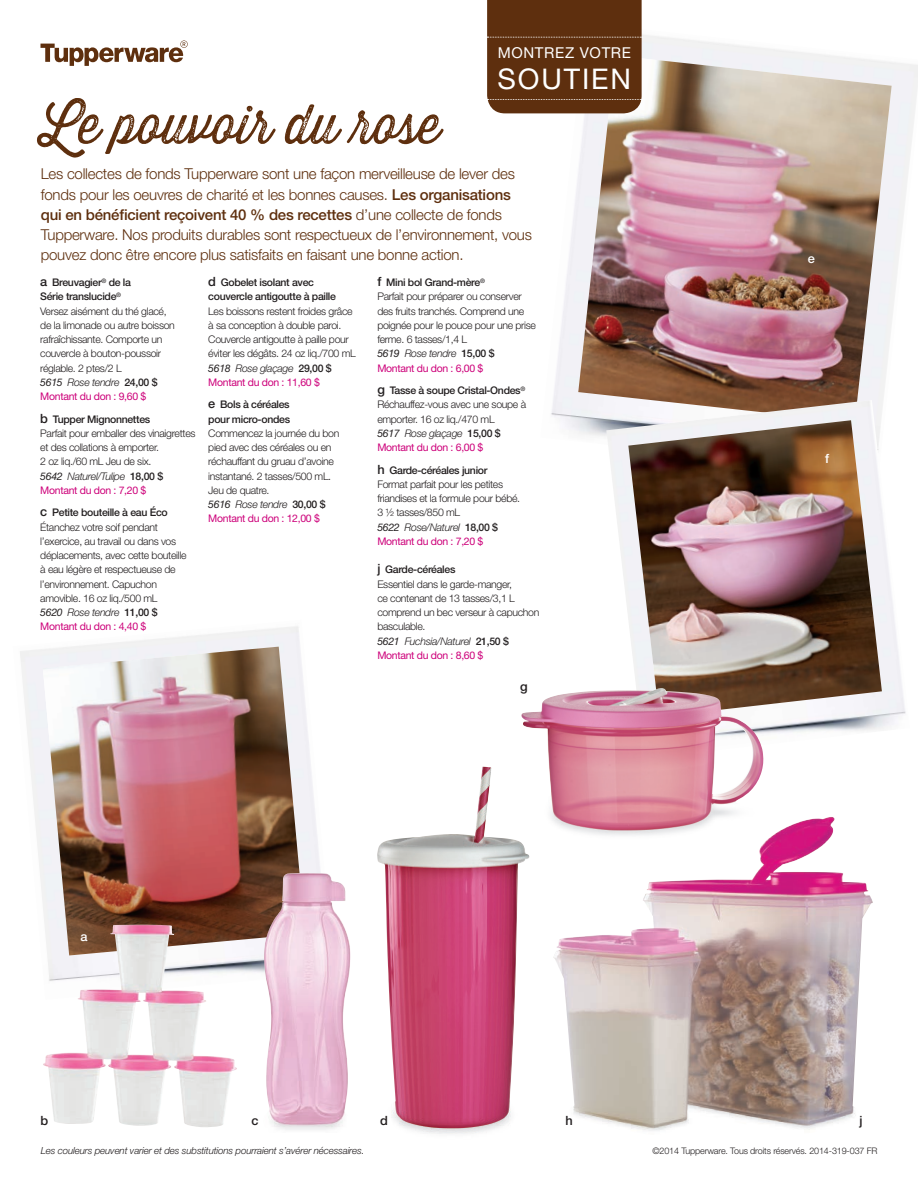
<style>
.page{position:relative;width:918px;height:1188px;background:#fff}
.page>*{position:absolute;margin:0;border:0;box-sizing:border-box;transform-origin:0 0}
.t1{font:54px "Thirsty Rough Lt Two";color:#5e2f0e}
.t2{font:28.5px "Helvetica Neue LT Pro";letter-spacing:.065em;color:#fff}
.t3{font:300 15px/20.2px "Helvetica Neue LT Pro";letter-spacing:-.015em;color:#5e2f0e}
.t4{font:15px "Helvetica Neue LT Pro";letter-spacing:.045em;color:#fff}
.t5{font:500 12.75px "Helvetica Neue LT Pro";color:#231f20}
.t6{font:500 12.75px "Helvetica Neue LT Pro";color:#fff}
.t7{font:300 10.5px/14.2px "Helvetica Neue LT Pro";letter-spacing:-.03em;color:#231f20}
.t8{font:500 10.5px/14.2px "Helvetica Neue LT Pro";letter-spacing:-.03em;color:#231f20}
.t9{font:italic 300 9.75px "Helvetica Neue LT Pro";letter-spacing:-.015em;color:#231f20}
.t10{font:300 9px "Helvetica Neue LT Pro";letter-spacing:-.015em;color:#231f20}
.s1{font-weight:500}
.s2{font-size:12.75px}
.s3{font-weight:400;font-style:italic}
.s4{font-style:italic}
.s5{font-weight:400;color:#cd007a}
.s6{font-weight:500;font-size:12.75px}
</style>
<div class="page">
<img style="left:20px;top:626px;width:301px;height:347px">
<img style="left:43px;top:647px;width:262px;height:308px">
<img style="left:578px;top:55px;width:314px;height:367px">
<img style="left:606px;top:400px;width:300px;height:333px">
<img style="left:628px;top:420px;width:254px;height:297px">
<img style="left:43px;top:925px;width:194px;height:202px">
<img style="left:521px;top:688px;width:243px;height:133px">
<svg style="left:40px;top:40px;width:148px;height:26px"></svg>
<img style="left:262px;top:873px;width:89px;height:257px">
<img style="left:377px;top:767px;width:153px;height:367px">
<img style="left:553px;top:818px;width:320px;height:313px">
<div style="left:487px;top:0;width:156px;height:113px;background:#5e2f0e"></div>
<h1 class="t1" style="left:40px;top:86px;width:402px">Le pouvoir du rose</h1>
<h3 class="t4" style="left:498px;top:44px;width:135px">MONTREZ VOTRE</h3>
<h2 class="t2" style="left:498px;top:62px;width:135px">SOUTIEN</h2>
<p class="t3" style="left:41px;top:164px;width:493px">Les collectes de fonds Tupperware sont une façon merveilleuse de lever des fonds pour les oeuvres de charité et les bonnes causes. <span class="s1">Les organisations qui en bénéficient reçoivent 40 % des recettes</span> d’une collecte de fonds Tupperware. Nos produits durables sont respectueux de l’environnement, vous pouvez donc être encore plus satisfaits en faisant une bonne action.</p>
<p class="t8" style="left:208px;top:275px;width:129px"><span class="s2">d</span> Gobelet isolant avec couvercle antigoutte à paille</p>
<p class="t7" style="left:208px;top:303px;width:149px">Les boissons restent froides grâce à sa conception à double paroi.<br>Couvercle antigoutte à paille pour éviter les dégâts. 24 oz liq./700 mL<br><span class="s3">5618</span> <span class="s4">Rose glaçage</span> <span class="s1">29,00 $<br></span><span class="s5">Montant du don : 11,60 $</span></p>
<p class="t8" style="left:208px;top:397px;width:83px"><span class="s2">e</span> Bols à céréales pour micro-ondes</p>
<p class="t7" style="left:208px;top:426px;width:133px">Commencez la journée du bon pied avec des céréales ou en réchauffant du gruau d’avoine instantané. 2 tasses/500 mL.<br>Jeu de quatre.<br><span class="s3">5616</span> <span class="s4">Rose tendre</span> <span class="s1">30,00 $<br></span><span class="s5">Montant du don : 12,00 $</span></p>
<p class="t7" style="left:377px;top:275px;width:160px"><span class="s6">f</span> <span class="s1">Mini bol Grand-mère</span><sup>®<br></sup>Parfait pour préparer ou conserver des fruits tranchés. Comprend une poignée pour le pouce pour une prise ferme. 6 tasses/1,4 L<br><span class="s3">5619</span> <span class="s4">Rose tendre</span> <span class="s1">15,00 $<br></span><span class="s5">Montant du don : 6,00 $</span></p>
<p class="t7" style="left:377px;top:383px;width:150px"><span class="s6">g</span> <span class="s1">Tasse à soupe Cristal-Ondes</span><sup>®<br></sup>Réchauffez-vous avec une soupe à emporter. 16 oz liq./470 mL<br><span class="s3">5617</span> <span class="s4">Rose glaçage</span> <span class="s1">15,00 $<br></span><span class="s5">Montant du don : 6,00 $</span></p>
<p class="t7" style="left:377px;top:462px;width:144px"><span class="s6">h</span> <span class="s1">Garde-céréales junior<br></span>Format parfait pour les petites friandises et la formule pour bébé.<br>3 ½ tasses/850 mL<br><span class="s3">5622</span> <span class="s4">Rose/Naturel</span> <span class="s1">18,00 $<br></span><span class="s5">Montant du don : 7,20 $</span></p>
<p class="t7" style="left:377px;top:562px;width:163px"><span class="s6">j</span> <span class="s1">Garde-céréales<br></span>Essentiel dans le garde-manger,<br>ce contenant de 13 tasses/3,1 L comprend un bec verseur à capuchon basculable.<br><span class="s3">5621</span> <span class="s4">Fuchsia/Naturel</span> <span class="s1">21,50 $<br></span><span class="s5">Montant du don : 8,60 $</span></p>
<p class="t7" style="left:40px;top:275px;width:136px"><span class="s6">a</span> <span class="s1">Breuvagier</span><sup>®</sup> <span class="s1">de la<br>Série translucide</span><sup>®<br></sup>Versez aisément du thé glacé, de la limonade ou autre boisson rafraîchissante. Comporte un couvercle à bouton-poussoir réglable. 2 ptes/2 L<br><span class="s3">5615</span> <span class="s4">Rose tendre</span> <span class="s1">24,00 $<br></span><span class="s5">Montant du don : 9,60 $</span></p>
<p class="t7" style="left:40px;top:411px;width:157px"><span class="s6">b</span> <span class="s1">Tupper Mignonnettes<br></span>Parfait pour emballer des vinaigrettes et des collations à emporter.<br>2 oz liq./60 mL Jeu de six.<br><span class="s3">5642</span> <span class="s4">Naturel/Tulipe</span> <span class="s1">18,00 $<br></span><span class="s5">Montant du don : 7,20 $</span></p>
<p class="t7" style="left:40px;top:505px;width:148px"><span class="s6">c</span> <span class="s1">Petite bouteille à eau Éco<br></span>Étanchez votre soif pendant l’exercice, au travail ou dans vos déplacements, avec cette bouteille à eau légère et respectueuse de l’environnement. Capuchon amovible. 16 oz liq./500 mL<br><span class="s3">5620</span> <span class="s4">Rose tendre</span> <span class="s1">11,00 $<br></span><span class="s5">Montant du don : 4,40 $</span></p>
<p class="t6" style="left:81px;top:929px;width:9px">a</p>
<p class="t5" style="left:520px;top:679px;width:9px">g</p>
<p class="t6" style="left:808px;top:251px;width:9px">e</p>
<p class="t6" style="left:825px;top:451px;width:6px">f</p>
<p class="t5" style="left:40px;top:1113px;width:9px">b</p>
<p class="t5" style="left:252px;top:1113px;width:9px">c</p>
<p class="t5" style="left:380px;top:1113px;width:9px">d</p>
<p class="t5" style="left:566px;top:1113px;width:9px">h</p>
<p class="t5" style="left:860px;top:1113px;width:5px">j</p>
<p class="t9" style="left:41px;top:1145px;width:325px">Les couleurs peuvent varier et des substitutions pourraient s’avérer nécessaires.</p>
<p class="t10" style="left:652px;top:1145px;width:227px">©2014 Tupperware. Tous droits réservés. 2014-319-037 FR</p>
</div>
